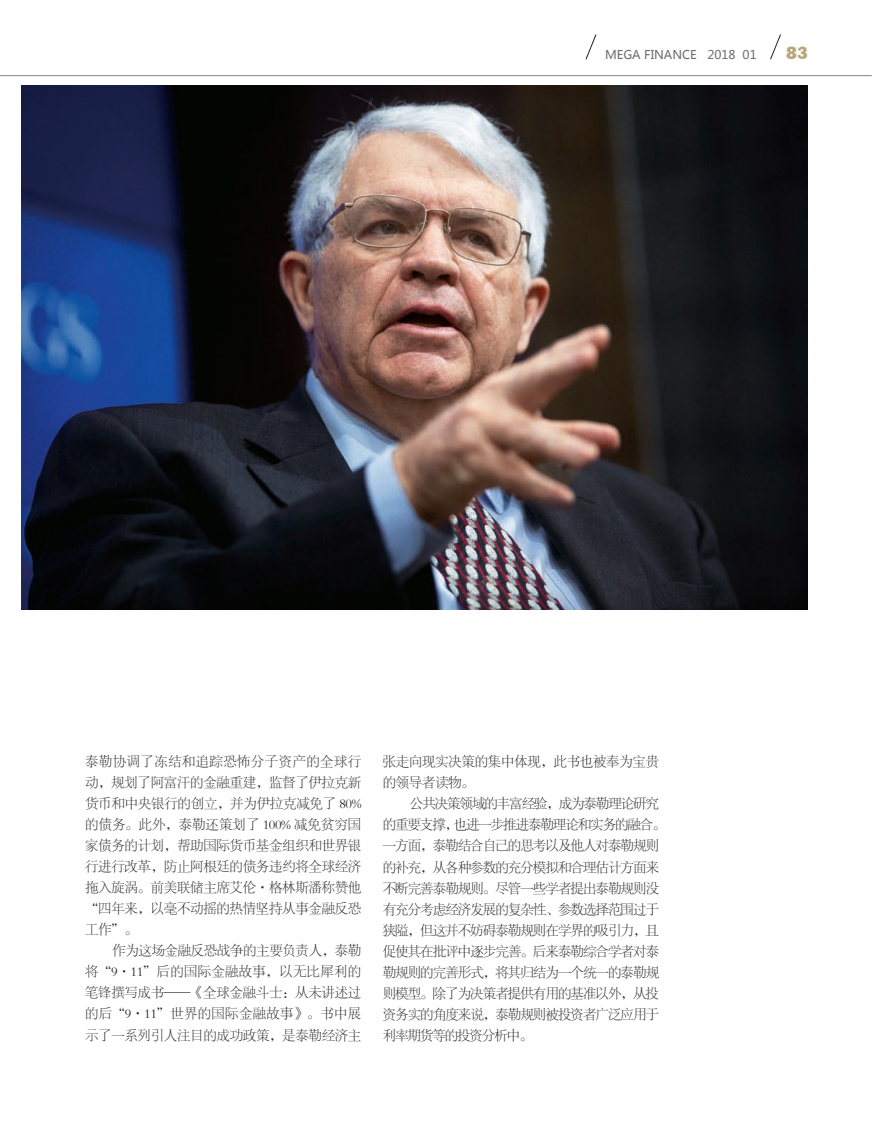
<style>
.page{position:relative;width:893px;height:1127px;background:#fff}
.page>*{position:absolute;margin:0;border:0;box-sizing:border-box;transform-origin:0 0}
.t1{font:800 16.95px "Stymie BT";color:#b8a779}
.正文{font:13.5px/21px "FZSYJW GB1 0";letter-spacing:-.07em;color:#231f20;text-align:justify}
.正文-2{font:13.5px/21px "FZSYJW GB1 0";letter-spacing:-.025em;color:#231f20}
.t2{font:12px "Microsoft Ya Hei";color:#6c6d70}
</style>
<div class="page">
<hr style="left:0;top:75px;width:872px;height:1px;background:#808285">
<svg style="left:585px;top:34px;width:12px;height:26px"></svg>
<svg style="left:770px;top:34px;width:11px;height:26px"></svg>
<img style="left:21px;top:85px;width:787px;height:524px">
<p class="t2" style="left:605px;top:47px;width:153px">MEGA FINANCE 2018 01</p>
<p class="t1" style="left:786px;top:43px;width:23px">83</p>
<p class="正文" style="left:85px;top:752px;width:278px">泰勒协调了冻结和追踪恐怖分子资产的全球行动，规划了阿富汗的金融重建，监督了伊拉克新货币和中央银行的创立，并为伊拉克减免了 80%的债务。此外，泰勒还策划了 100% 减免贫穷国家债务的计划，帮助国际货币基金组织和世界银行进行改革，防止阿根廷的债务违约将全球经济拖入旋涡。前美联储主席艾伦·格林斯潘称赞他“四年来，以毫不动摇的热情坚持从事金融反恐工作”。</p>
<p class="正文" style="left:85px;top:941px;width:278px;text-indent:27px">作为这场金融反恐战争的主要负责人，泰勒将“9·11”后的国际金融故事，以无比犀利的笔锋撰写成书——《全球金融斗士：从未讲述过的后“9·11”世界的国际金融故事》。书中展示了一系列引人注目的成功政策，是泰勒经济主</p>
<p class="正文-2" style="left:383px;top:752px;width:278px">张走向现实决策的集中体现，此书也被奉为宝贵的领导者读物。</p>
<p class="正文" style="left:383px;top:794px;width:285px;text-align:left;text-indent:27px">公共决策领域的丰富经验，成为泰勒理论研究的重要支撑，也进一步推进泰勒理论和实务的融合。一方面，泰勒结合自己的思考以及他人对泰勒规则的补充，从各种参数的充分模拟和合理估计方面来不断完善泰勒规则。尽管一些学者提出泰勒规则没有充分考虑经济发展的复杂性、参数选择范围过于狭隘，但这并不妨碍泰勒规则在学界的吸引力，且促使其在批评中逐步完善。后来泰勒综合学者对泰勒规则的完善形式，将其归结为一个统一的泰勒规则模型。除了为决策者提供有用的基准以外，从投资务实的角度来说，泰勒规则被投资者广泛应用于利率期货等的投资分析中。</p>
</div>
